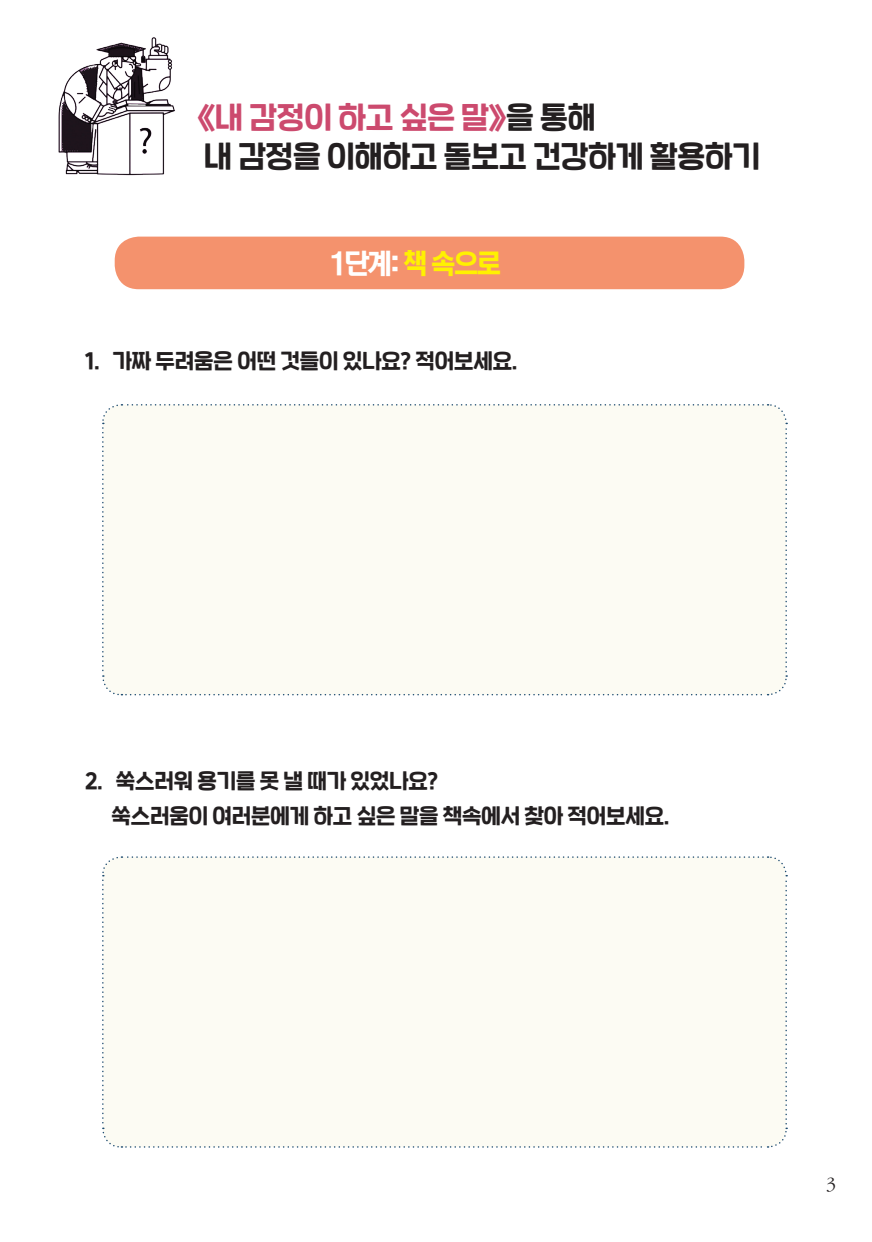
<style>
.page{position:relative;width:872px;height:1242px;background:#fff}
.page>*{position:absolute;margin:0;border:0;box-sizing:border-box;transform-origin:0 0}
.단락_스타일_2{font:30px "SD Nemony a Basic";color:#231f20}
.단락_스타일_2-2{font:30px "SD Nemony a Basic";color:#cc4a6e}
.단락_스타일_2-3{font:28.65px "San Ds M";letter-spacing:-.05em;color:#fff}
.단락_스타일_2-4{font:21px "SD Nemony a Basic";color:#231f20}
.t1{font:20.55px "Sand Sm";color:#231f20}
.s1{color:#231f20}
.s2{color:#fff101}
</style>
<div class="page">
<div style="left:115px;top:237px;width:629px;height:52px;background:#f4926d;border-radius:24px"></div>
<div style="left:102px;top:404px;width:685px;height:292px;background:#fcfbf3"></div>
<div style="left:102px;top:856px;width:685px;height:292px;background:#fcfbf3"></div>
<img style="left:58px;top:37px;width:117px;height:139px">
<p class="단락_스타일_2-2" style="left:198px;top:102px;width:399px">《내 감정이 하고 싶은 말》<span class="s1">을 통해</span></p>
<p class="단락_스타일_2" style="left:204px;top:141px;width:557px">내 감정을 이해하고 돌보고 건강하게 활용하기</p>
<p class="단락_스타일_2-3" style="left:330px;top:250px;width:172px">1단계: <span class="s2">책 속으로</span></p>
<p class="단락_스타일_2-4" style="left:85px;top:350px;width:433px">1. 가짜 두려움은 어떤 것들이 있나요? 적어보세요.</p>
<p class="단락_스타일_2-4" style="left:85px;top:770px;width:354px">2. 쑥스러워 용기를 못 낼 때가 있었나요?</p>
<p class="단락_스타일_2-4" style="left:111px;top:804px;width:559px">쑥스러움이 여러분에게 하고 싶은 말을 책속에서 찾아 적어보세요.</p>
<p class="t1" style="left:826px;top:1174px;width:11px">3</p>
</div>
